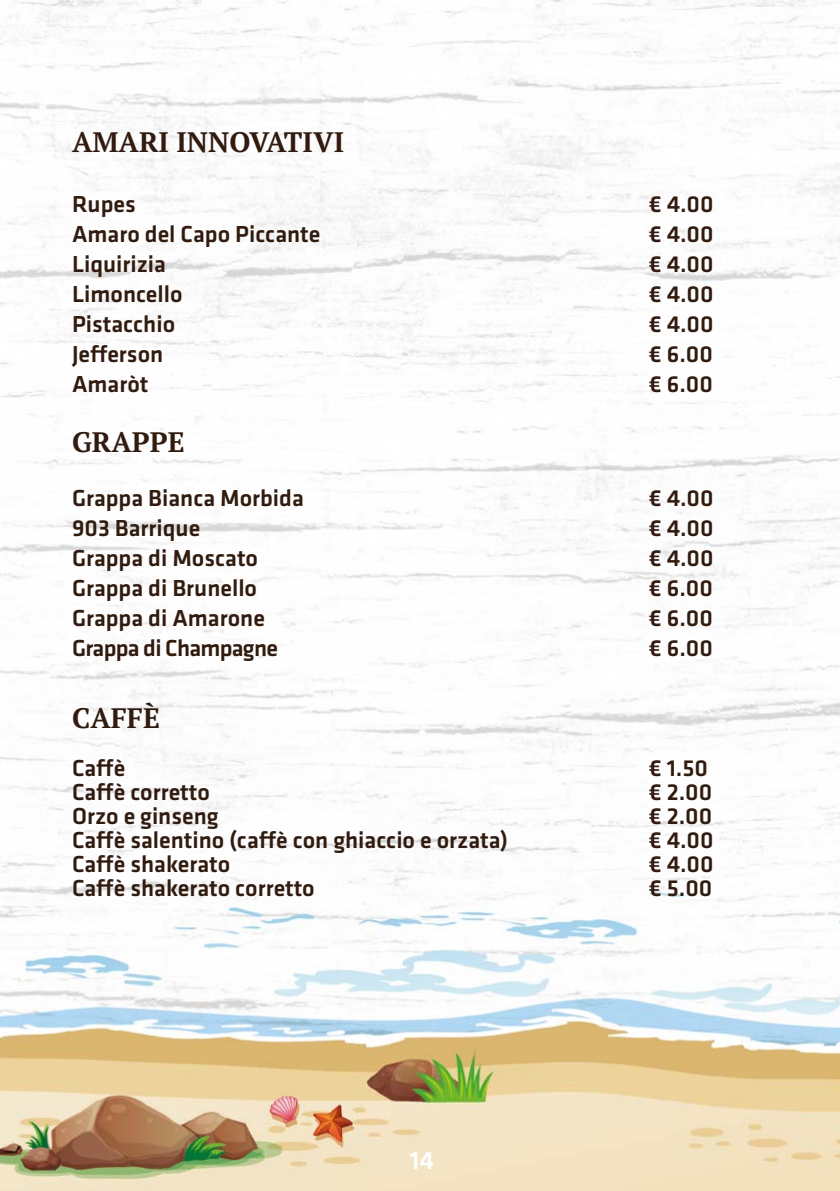
<style>
.page{position:relative;width:840px;height:1191px;background:#fff}
.page>*{position:absolute;margin:0;border:0;box-sizing:border-box;transform-origin:0 0}
.t1{font:700 28px "PT Serif";color:#311b0f}
.t2{font:500 26px "Klavika";color:#fff}
.t3{font:500 24px "Klavika";color:#311b0f}
.t4{font:500 24px "Klavika";letter-spacing:-.03em;color:#311b0f}
</style>
<div class="page">
<img style="left:0;top:0;width:839px;height:1191px">
<p class="t1" style="left:72px;top:124px;width:273px">AMARI INNOVATIVI</p>
<p class="t3" style="left:72px;top:191px;width:65px">Rupes</p>
<p class="t3" style="left:648px;top:191px;width:66px">€ 4.00</p>
<p class="t3" style="left:72px;top:221px;width:250px">Amaro del Capo Piccante</p>
<p class="t3" style="left:648px;top:221px;width:66px">€ 4.00</p>
<p class="t3" style="left:72px;top:251px;width:95px">Liquirizia</p>
<p class="t3" style="left:648px;top:251px;width:66px">€ 4.00</p>
<p class="t3" style="left:72px;top:281px;width:112px">Limoncello</p>
<p class="t3" style="left:648px;top:281px;width:66px">€ 4.00</p>
<p class="t3" style="left:72px;top:311px;width:104px">Pistacchio</p>
<p class="t3" style="left:648px;top:311px;width:66px">€ 4.00</p>
<p class="t3" style="left:72px;top:341px;width:93px">Jefferson</p>
<p class="t3" style="left:648px;top:341px;width:66px">€ 6.00</p>
<p class="t3" style="left:72px;top:371px;width:78px">Amaròt</p>
<p class="t3" style="left:648px;top:371px;width:66px">€ 6.00</p>
<p class="t1" style="left:72px;top:424px;width:114px">GRAPPE</p>
<p class="t3" style="left:72px;top:485px;width:233px">Grappa Bianca Morbida</p>
<p class="t3" style="left:648px;top:485px;width:66px">€ 4.00</p>
<p class="t3" style="left:72px;top:515px;width:130px">903 Barrique</p>
<p class="t3" style="left:648px;top:515px;width:66px">€ 4.00</p>
<p class="t3" style="left:72px;top:545px;width:187px">Grappa di Moscato</p>
<p class="t3" style="left:648px;top:545px;width:66px">€ 4.00</p>
<p class="t3" style="left:72px;top:575px;width:186px">Grappa di Brunello</p>
<p class="t3" style="left:648px;top:575px;width:66px">€ 6.00</p>
<p class="t3" style="left:72px;top:605px;width:194px">Grappa di Amarone</p>
<p class="t3" style="left:648px;top:605px;width:66px">€ 6.00</p>
<p class="t4" style="left:72px;top:635px;width:207px">Grappa di Champagne</p>
<p class="t3" style="left:648px;top:635px;width:66px">€ 6.00</p>
<p class="t1" style="left:72px;top:700px;width:89px">CAFFÈ</p>
<p class="t3" style="left:72px;top:755px;width:55px">Caffè</p>
<p class="t3" style="left:648px;top:755px;width:61px">€ 1.50</p>
<p class="t3" style="left:72px;top:779px;width:139px">Caffè corretto</p>
<p class="t3" style="left:648px;top:779px;width:65px">€ 2.00</p>
<p class="t3" style="left:72px;top:803px;width:148px">Orzo e ginseng</p>
<p class="t3" style="left:648px;top:803px;width:65px">€ 2.00</p>
<p class="t3" style="left:72px;top:827px;width:437px">Caffè salentino (caffè con ghiaccio e orzata)</p>
<p class="t3" style="left:648px;top:827px;width:66px">€ 4.00</p>
<p class="t3" style="left:72px;top:851px;width:160px">Caffè shakerato</p>
<p class="t3" style="left:648px;top:851px;width:66px">€ 4.00</p>
<p class="t3" style="left:72px;top:875px;width:244px">Caffè shakerato corretto</p>
<p class="t3" style="left:648px;top:875px;width:65px">€ 5.00</p>
<p class="t2" style="left:409px;top:1146px;width:26px">14</p>
</div>
